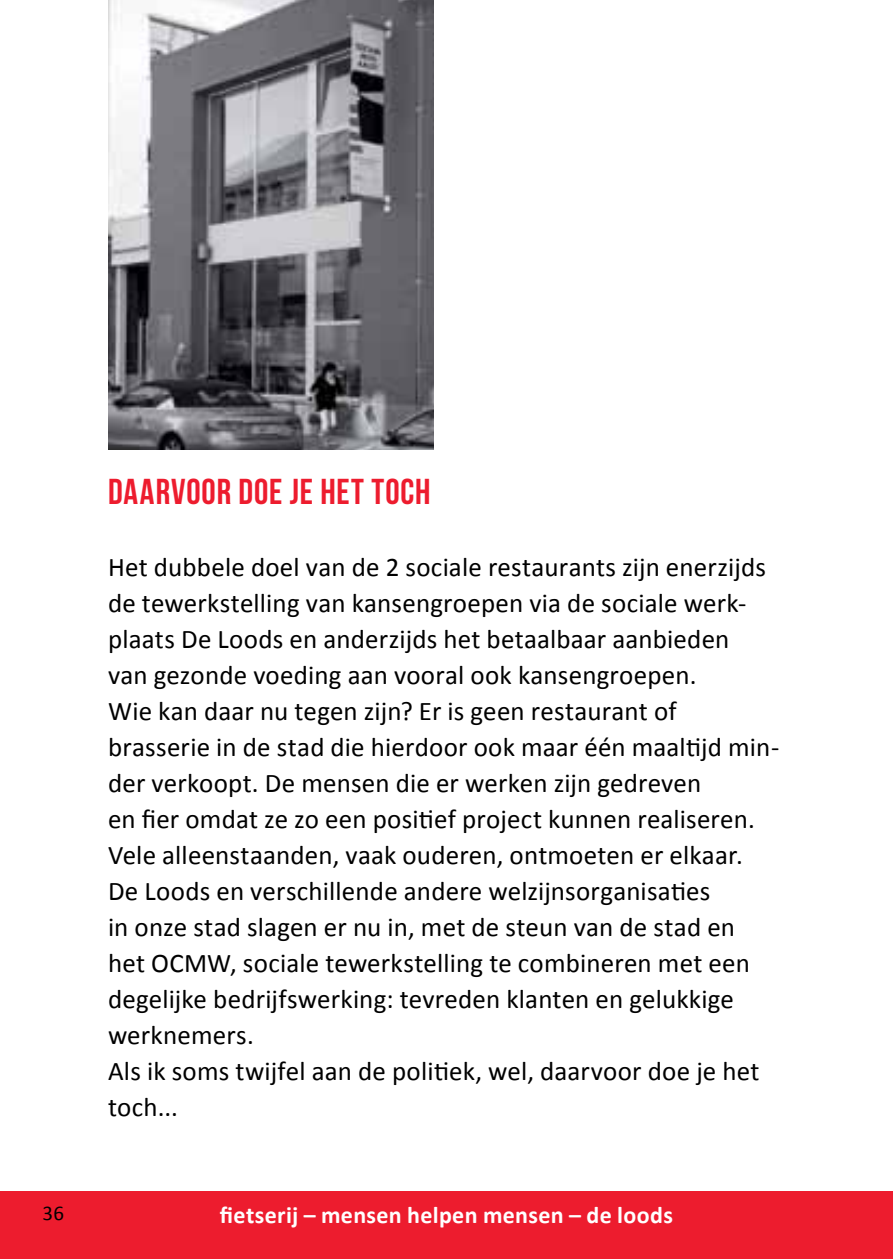
<style>
.page{position:relative;width:893px;height:1259px;background:#fff}
.page>*{position:absolute;margin:0;border:0;box-sizing:border-box;transform-origin:0 0}
.t1{font:36px "Bebas Neue";letter-spacing:.025em;color:#ed1c2e}
.t2{font:27px/36px "Calibri";letter-spacing:.005em;color:#000}
.t3{font:700 24px "Calibri";letter-spacing:.015em;color:#fff}
.t4{font:21px "Calibri";color:#000}
</style>
<div class="page">
<div style="left:0;top:1191px;width:893px;height:68px;background:#ed1c2e"></div>
<img style="left:109px;top:0;width:325px;height:449px">
<h1 class="t1" style="left:108px;top:472px;width:324px">DAARVOOR DOE JE HET TOCH</h1>
<p class="t2" style="left:108px;top:548px;width:673px">Het dubbele doel van de 2 sociale restaurants zijn enerzijds de tewerkstelling van kansengroepen via de sociale werk&shy;plaats De Loods en anderzijds het betaalbaar aanbieden<br>van gezonde voeding aan vooral ook kansengroepen.<br>Wie kan daar nu tegen zijn? Er is geen restaurant of brasserie in de stad die hierdoor ook maar één maaltijd min&shy;der verkoopt. De mensen die er werken zijn gedreven<br>en fier omdat ze zo een positief project kunnen realiseren.<br>Vele alleenstaanden, vaak ouderen, ontmoeten er elkaar.<br>De Loods en verschillende andere welzijnsorganisaties<br>in onze stad slagen er nu in, met de steun van de stad en<br>het OCMW, sociale tewerkstelling te combineren met een degelijke bedrijfswerking: tevreden klanten en gelukkige werknemers.<br>Als ik soms twijfel aan de politiek, wel, daarvoor doe je het toch...</p>
<p class="t4" style="left:43px;top:1200px;width:23px">36</p>
<p class="t3" style="left:220px;top:1199px;width:454px">fietserij – mensen helpen mensen – de loods</p>
</div>
